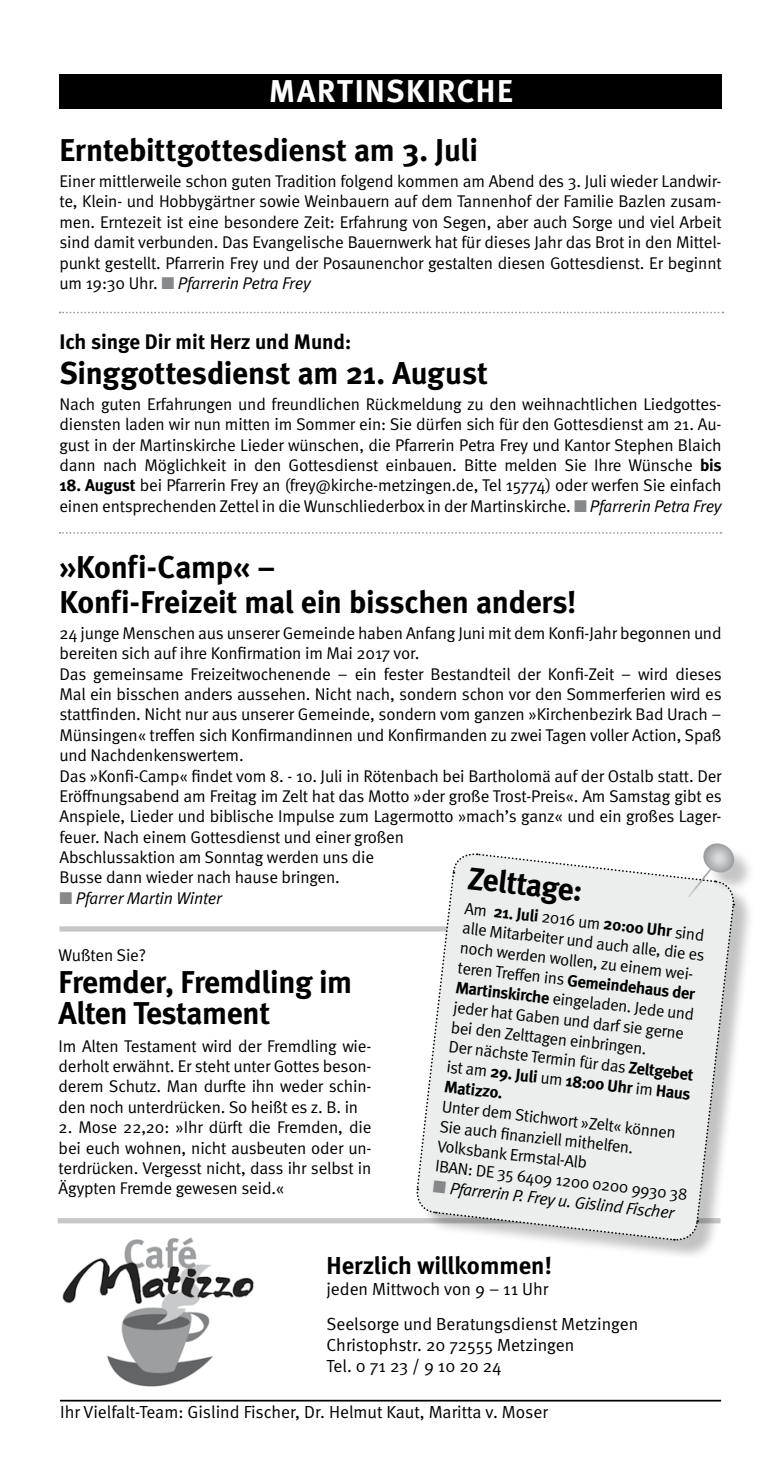
<style>
.page{position:relative;width:782px;height:1474px;background:#fff}
.page>*{position:absolute;margin:0;border:0;box-sizing:border-box;transform-origin:0 0}
.t1{font:700 31.5px/35px "Meta";letter-spacing:-.01em;color:#000}
.t2{font:700 31.5px "Meta";letter-spacing:.05em;color:#fff}
.t3{font:700 24.5px "Meta";color:#000}
.t4{font:700 21px "Meta";color:#000}
.t5{font:17.5px/35px "Meta Normal";color:#000}
.t6{font:16.97px/20.3px "Meta Normal";letter-spacing:-.01em;color:#000;text-align:justify}
.t7{font:italic 16.97px "Meta Normal";letter-spacing:-.01em;color:#000}
.t8{font:16.62px/19.8px "Meta Normal";color:#000}
.t9{font:700 16.62px/19.1px "Meta";color:#000}
.s1{color:#87888a}
.s2{font-style:italic}
.s3{font-family:"Meta";font-weight:700}
.s4{font-family:"Meta Normal";font-weight:400}
</style>
<div class="page">
<div style="left:59px;top:926px;width:663px;height:5px;background:#c6c7c8"></div>
<hr style="left:60px;top:1399px;width:660px;height:2px;background:#000">
<svg style="left:59px;top:532px;width:662px;height:2px"></svg>
<div style="left:58px;top:1218px;width:662px;height:5px;background:#c6c7c8"></div>
<div style="left:59px;top:74px;width:663px;height:35px;background:#000"></div>
<svg style="left:60px;top:312px;width:663px;height:1px"></svg>
<div style="left:419px;top:856px;width:336px;height:405px;background:#000;opacity:.24"></div>
<img style="left:62px;top:1237px;width:192px;height:150px">
<div style="left:706px;top:846px;width:49px;height:48px;background:#000;opacity:.23"></div>
<svg style="left:415px;top:843px;width:321px;height:398px;background:#eaebeb"></svg>
<h1 class="t2" style="left:269px;top:73px;width:245px">MARTINSKIRCHE</h1>
<h1 class="t1" style="left:59px;top:133px;width:420px">Erntebittgottesdienst am 3. Juli</h1>
<p class="t6" style="left:59px;top:171px;width:663px">Einer mittlerweile schon guten Tradition folgend kommen am Abend des 3. Juli wieder Landwir&shy;te, Klein- und Hobbygärtner sowie Weinbauern auf dem Tannenhof der Familie Bazlen zusam&shy;men. Erntezeit ist eine besondere Zeit: Erfahrung von Segen, aber auch Sorge und viel Arbeit sind damit verbunden. Das Evangelische Bauernwerk hat für dieses Jahr das Brot in den Mittel&shy;punkt gestellt. Pfarrerin Frey und der Posaunenchor gestalten diesen Gottesdienst. Er beginnt um 19:30 Uhr. <span class="s1">■</span> <span class="s2">Pfarrerin Petra Frey</span></p>
<p class="t4" style="left:59px;top:329px;width:293px">Ich singe Dir mit Herz und Mund:</p>
<h1 class="t1" style="left:59px;top:355px;width:430px">Singgottesdienst am 21. August</h1>
<p class="t6" style="left:59px;top:393px;width:663px">Nach guten Erfahrungen und freundlichen Rückmeldung zu den weihnachtlichen Liedgottes&shy;diensten laden wir nun mitten im Sommer ein: Sie dürfen sich für den Gottesdienst am 21. Au&shy;gust in der Martinskirche Lieder wünschen, die Pfarrerin Petra Frey und Kantor Stephen Blaich dann nach Möglichkeit in den Gottesdienst einbauen. Bitte melden Sie Ihre Wünsche <span class="s3">bis</span></p>
<p class="t6" style="left:59px;top:475px;width:663px"><span class="s3">18. August</span> bei Pfarrerin Frey an (frey@kirche-metzingen.de, Tel 15774) oder werfen Sie einfach einen entsprechenden Zettel in die Wunschliederbox in der Martinskirche. <span class="s1">■</span> <span class="s2">Pfarrerin Petra Frey</span></p>
<h1 class="t1" style="left:59px;top:549px;width:518px">»Konfi-Camp« –<br>Konfi-Freizeit mal ein bisschen anders!</h1>
<p class="t6" style="left:59px;top:622px;width:663px;text-align:left">24 junge Menschen aus unserer Gemeinde haben Anfang Juni mit dem Konfi-Jahr begonnen und bereiten sich auf ihre Konfirmation im Mai 2017 vor.<br>Das gemeinsame Freizeitwochenende – ein fester Bestandteil der Konfi-Zeit – wird dieses Mal ein bisschen anders aussehen. Nicht nach, sondern schon vor den Sommerferien wird es stattfinden. Nicht nur aus unserer Gemeinde, sondern vom ganzen »Kirchenbezirk Bad Urach – Münsingen« treffen sich Konfirmandinnen und Konfirmanden zu zwei Tagen voller Action, Spaß und Nachdenkenswertem.<br>Das »Konfi-Camp« findet vom 8. - 10. Juli in Rötenbach bei Bartholomä auf der Ostalb statt. Der Eröffnungsabend am Freitag im Zelt hat das Motto »der große Trost-Preis«. Am Samstag gibt es Anspiele, Lieder und biblische Impulse zum Lagermotto »mach’s ganz« und ein großes Lager&shy;feuer. Nach einem Gottesdienst und einer großen<br>Abschlussaktion am Sonntag werden uns die<br>Busse dann wieder nach hause bringen.</p>
<p class="t7" style="left:59px;top:888px;width:164px"><span class="s1">■</span> Pfarrer Martin Winter</p>
<h1 class="t1" style="left:470px;top:859px;width:117px;rotate:7deg">Zelttage:</h1>
<p class="t9" style="left:465px;top:899px;width:242px;rotate:6deg"><span class="s4">Am</span> 21. Juli <span class="s4">2016 um</span> 20:00 Uhr <span class="s4">sind</span></p>
<p class="t8" style="left:463px;top:918px;width:245px;rotate:6deg">alle Mitarbeiter und auch alle, die es noch werden wollen, zu einem wei&shy;teren Treffen ins <span class="s3">Gemeindehaus der</span></p>
<p class="t6" style="left:59px;top:945px;width:89px">Wußten Sie?</p>
<h1 class="t1" style="left:59px;top:965px;width:295px;line-height:31.5px">Fremder, Fremdling im<br>Alten Testament</h1>
<p class="t6" style="left:59px;top:1035px;width:314px">Im Alten Testament wird der Fremdling wie&shy;derholt erwähnt. Er steht unter Gottes beson&shy;derem Schutz. Man durfte ihn weder schin&shy;den noch unterdrücken. So heißt es z. B. in</p>
<p class="t6" style="left:59px;top:1116px;width:314px">2. Mose 22,20: »Ihr dürft die Fremden, die bei euch wohnen, nicht ausbeuten oder un&shy;terdrücken. Vergesst nicht, dass ihr selbst in Ägypten Fremde gewesen seid.«</p>
<p class="t8" style="left:456px;top:978px;width:247px;rotate:6deg"><span class="s3">Martinskirche</span> eingeladen. Jede und jeder hat Gaben und darf sie gerne bei den Zelttagen einbringen.<br>Der nächste Termin für das <span class="s3">Zeltgebet</span></p>
<p class="t9" style="left:447px;top:1057px;width:247px;rotate:6deg"><span class="s4">ist am</span> 29. Juli <span class="s4">um</span> 18:00 Uhr <span class="s4">im</span> Haus<br>Matizzo.</p>
<p class="t8" style="left:442px;top:1096px;width:255px;rotate:6deg">Unter dem Stichwort »Zelt« können<br>Sie auch fi nanziell mithelfen.<br>Volksbank Ermstal-Alb<br>IBAN: DE 35 6409 1200 0200 9930 38</p>
<p class="t7" style="left:434px;top:1174px;width:244px;rotate:7deg"><span class="s1">■</span> Pfarrerin P. Frey u. Gislind Fischer</p>
<h2 class="t3" style="left:326px;top:1250px;width:227px">Herzlich willkommen!</h2>
<p class="t5" style="left:326px;top:1270px;width:313px">jeden Mittwoch von 9 – 11 Uhr<br>Seelsorge und Beratungsdienst Metzingen</p>
<p class="t5" style="left:326px;top:1333px;width:249px;line-height:21px">Christophstr. 20 72555 Metzingen<br>Tel. 0 71 23 / 9 10 20 24</p>
<p class="t5" style="left:60px;top:1393px;width:489px">Ihr Vielfalt-Team: Gislind Fischer, Dr. Helmut Kaut, Maritta v. Moser</p>
</div>
